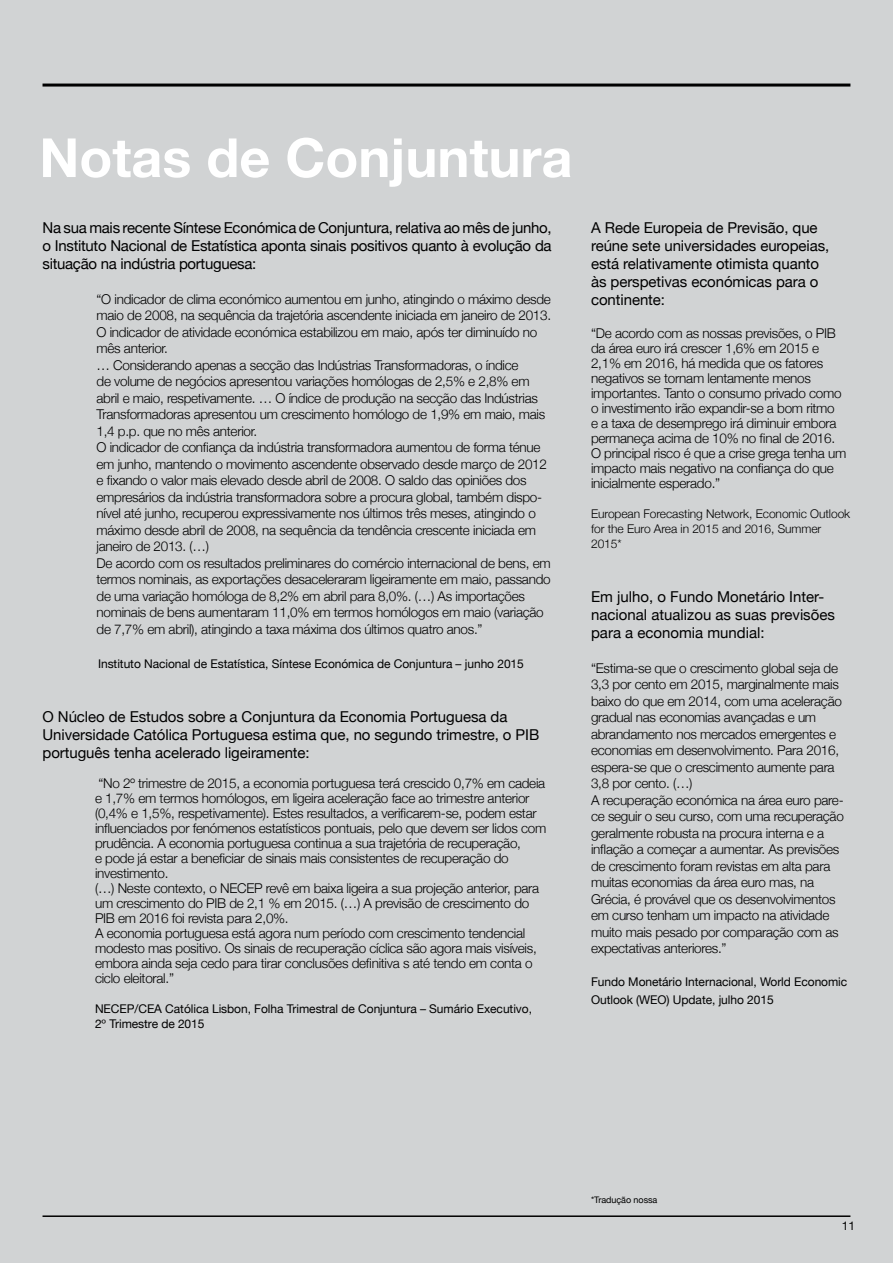
<style>
.page{position:relative;width:893px;height:1263px;background:#d1d3d4}
.page>*{position:absolute;margin:0;border:0;box-sizing:border-box;transform-origin:0 0}
.t1{font:700 54px "Helvetica Neue";color:#fff}
.t2{font:15px/18px "Helvetica Neue";letter-spacing:-.005em;color:#000}
.t3{font:300 13.5px/16.5px "Helvetica Neue";letter-spacing:-.02em;color:#000}
.t4{font:12px/15px "Helvetica Neue";letter-spacing:-.005em;color:#000}
.t5{font:300 12px/15px "Helvetica Neue";letter-spacing:-.005em;color:#000}
.t6{font:9px "Helvetica Neue";letter-spacing:-.005em;color:#000}
</style>
<div class="page">
<hr style="left:43px;top:84px;width:807px;height:3px;background:#000">
<hr style="left:43px;top:1215px;width:807px;height:2px;background:#000">
<h1 class="t1" style="left:39px;top:124px;width:535px">Notas de Conjuntura</h1>
<p class="t2" style="left:43px;top:219px;width:511px;text-align:justify">Na sua mais recente Síntese Económica de Conjuntura, relativa ao mês de junho, o Instituto Nacional de Estatística aponta sinais positivos quanto à evolução da situação na indústria portuguesa:</p>
<p class="t3" style="left:97px;top:290px;width:456px">“O indicador de clima económico aumentou em junho, atingindo o máximo desde maio de 2008, na sequência da trajetória ascendente iniciada em janeiro de 2013.<br>O indicador de atividade económica estabilizou em maio, após ter diminuído no mês anterior.<br>… Considerando apenas a secção das Indústrias Transformadoras, o índice<br>de volume de negócios apresentou variações homólogas de 2,5% e 2,8% em abril e maio, respetivamente. … O índice de produção na secção das Indústrias Transformadoras apresentou um crescimento homólogo de 1,9% em maio, mais 1,4 p.p. que no mês anterior.<br>O indicador de confiança da indústria transformadora aumentou de forma ténue em junho, mantendo o movimento ascendente observado desde março de 2012 e fixando o valor mais elevado desde abril de 2008. O saldo das opiniões dos empresários da indústria transformadora sobre a procura global, também dispo&shy;nível até junho, recuperou expressivamente nos últimos três meses, atingindo o máximo desde abril de 2008, na sequência da tendência crescente iniciada em janeiro de 2013. (…)<br>De acordo com os resultados preliminares do comércio internacional de bens, em termos nominais, as exportações desaceleraram ligeiramente em maio, passando de uma variação homóloga de 8,2% em abril para 8,0%. (…) As importações nominais de bens aumentaram 11,0% em termos homólogos em maio (variação de 7,7% em abril), atingindo a taxa máxima dos últimos quatro anos.”</p>
<p class="t4" style="left:98px;top:656px;width:427px">Instituto Nacional de Estatística, Síntese Económica de Conjuntura – junho 2015</p>
<p class="t2" style="left:43px;top:708px;width:498px">O Núcleo de Estudos sobre a Conjuntura da Economia Portuguesa da<br>Universidade Católica Portuguesa estima que, no segundo trimestre, o PIB português tenha acelerado ligeiramente:</p>
<p class="t3" style="left:95px;top:776px;width:453px;line-height:15px">“No 2º trimestre de 2015, a economia portuguesa terá crescido 0,7% em cadeia e 1,7% em termos homólogos, em ligeira aceleração face ao trimestre anterior (0,4% e 1,5%, respetivamente). Estes resultados, a verificarem-se, podem estar influenciados por fenómenos estatísticos pontuais, pelo que devem ser lidos com prudência. A economia portuguesa continua a sua trajetória de recuperação,<br>e pode já estar a beneficiar de sinais mais consistentes de recuperação do investimento.<br>(…) Neste contexto, o NECEP revê em baixa ligeira a sua projeção anterior, para um crescimento do PIB de 2,1 % em 2015. (…) A previsão de crescimento do PIB em 2016 foi revista para 2,0%.<br>A economia portuguesa está agora num período com crescimento tendencial modesto mas positivo. Os sinais de recuperação cíclica são agora mais visíveis, embora ainda seja cedo para tirar conclusões definitiva s até tendo em conta o ciclo eleitoral.”</p>
<p class="t4" style="left:95px;top:1001px;width:438px">NECEP/CEA Católica Lisbon, Folha Trimestral de Conjuntura – Sumário Executivo,<br>2º Trimestre de 2015</p>
<p class="t2" style="left:591px;top:219px;width:240px">A Rede Europeia de Previsão, que reúne sete universidades europeias, está relativamente otimista quanto às perspetivas económicas para o continente:</p>
<p class="t3" style="left:591px;top:326px;width:257px;line-height:15px">“De acordo com as nossas previsões, o PIB da área euro irá crescer 1,6% em 2015 e 2,1% em 2016, há medida que os fatores negativos se tornam lentamente menos importantes. Tanto o consumo privado como o investimento irão expandir-se a bom ritmo<br>e a taxa de desemprego irá diminuir embora permaneça acima de 10% no final de 2016.<br>O principal risco é que a crise grega tenha um impacto mais negativo na confiança do que inicialmente esperado.”</p>
<p class="t5" style="left:591px;top:506px;width:261px">European Forecasting Network, Economic Outlook for the Euro Area in 2015 and 2016, Summer<br>2015*</p>
<p class="t2" style="left:591px;top:588px;width:245px">Em julho, o Fundo Monetário Inter&shy;nacional atualizou as suas previsões para a economia mundial:</p>
<p class="t3" style="left:591px;top:659px;width:254px">“Estima-se que o crescimento global seja de 3,3 por cento em 2015, marginalmente mais baixo do que em 2014, com uma aceleração gradual nas economias avançadas e um abrandamento nos mercados emergentes e economias em desenvolvimento. Para 2016, espera-se que o crescimento aumente para 3,8 por cento. (…)<br>A recuperação económica na área euro pare&shy;ce seguir o seu curso, com uma recuperação geralmente robusta na procura interna e a inflação a começar a aumentar. As previsões de crescimento foram revistas em alta para muitas economias da área euro mas, na Grécia, é provável que os desenvolvimentos em curso tenham um impacto na atividade muito mais pesado por comparação com as expectativas anteriores.”</p>
<p class="t4" style="left:591px;top:973px;width:258px;line-height:18px">Fundo Monetário Internacional, World Economic<br>Outlook (WEO) Update, julho 2015</p>
<p class="t6" style="left:591px;top:1195px;width:68px">*Tradução nossa</p>
<p class="t4" style="left:842px;top:1218px;width:15px">11</p>
</div>
